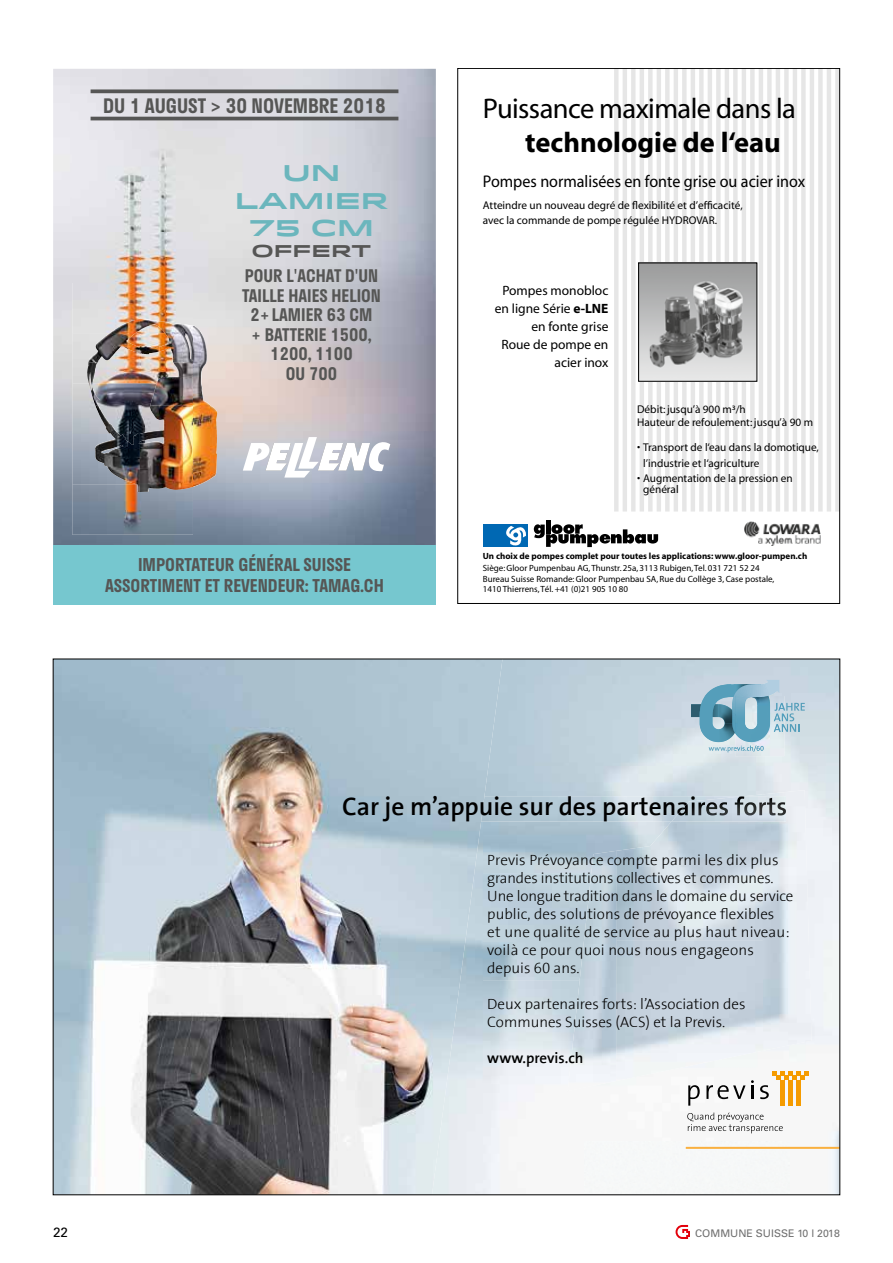
<style>
.page{position:relative;width:893px;height:1263px;background:#fff}
.page>*{position:absolute;margin:0;border:0;box-sizing:border-box;transform-origin:0 0}
.t1{font:28.5px "Qvxnwy Myriad";letter-spacing:-.02em;color:#000}
.t2{font:700 28.5px "Xvsght Myriad";color:#000}
.t3{font:300 25.5px "Previs The Sans";color:#000}
.t4{font:700 22.65px/27.2px "Svkmqp Idlewild";color:#6bb6bd;text-align:center}
.t5{font:600 19.5px "Wlpfjn Stratos";color:#565655}
.t6{font:600 17.25px/21.6px "Wlpfjn Stratos";color:#565655;text-align:center}
.t7{font:600 16.95px/19.5px "Wlpfjn Stratos";color:#565655;text-align:center}
.t8{font:16.95px "Qvxnwy Myriad";color:#000;scale:.95 1}
.t9{font:700 16.95px "Svkmqp Idlewild";color:#565655}
.t10{font:300 15px/18px "Previs The Sans";color:#000}
.t11{font:300 15px "Previs The Sans";color:#000}
.t12{font:13.5px/18px "Qvxnwy Myriad";color:#000;text-align:right}
.t13{font:13.5px "Univers LT Std";color:#000}
.t14{font:11.25px/15px "Qvxnwy Myriad";color:#000}
.t15{font:10.5px "Univers LT Std";color:#6e6e6e}
.t16{font:9px/10.5px "Qvxnwy Myriad";color:#000}
.t17{font:700 9px "Xvsght Myriad";color:#000}
.s1{font-family:"Dyqrqt Tahoma";font-weight:400}
.s2{font-family:"Xvsght Myriad";font-weight:700}
</style>
<div class="page">
<svg style="left:676px;top:1225px;width:14px;height:14px"></svg>
<hr style="left:892px;top:0;width:1px;height:71px;background:#fbd9c9">
<img style="left:55px;top:661px;width:433px;height:532px">
<img style="left:488px;top:661px;width:350px;height:105px">
<img style="left:432px;top:822px;width:51px;height:371px">
<div style="left:789px;top:819px;width:49px;height:374px;background:#f2f6f7"></div>
<img style="left:585px;top:1051px;width:204px;height:142px">
<img style="left:735px;top:752px;width:49px;height:4px">
<svg style="left:691px;top:680px;width:114px;height:72px;background:#9ec0d0"></svg>
<hr style="left:686px;top:1147px;width:154px;height:2px;background:#f9b040">
<hr style="left:780px;top:1080px;width:4px;height:26px;background:#f59b00">
<hr style="left:789px;top:1080px;width:4px;height:26px;background:#f59b00">
<hr style="left:797px;top:1080px;width:4px;height:26px;background:#f59b00">
<svg style="left:688px;top:1085px;width:12px;height:21px"></svg>
<svg style="left:751px;top:1081px;width:3px;height:18px"></svg>
<svg style="left:760px;top:1072px;width:49px;height:27px"></svg>
<svg style="left:706px;top:1085px;width:39px;height:14px"></svg>
<svg style="left:687px;top:1112px;width:96px;height:21px"></svg>
<img style="left:616px;top:794px;width:147px;height:287px">
<img style="left:763px;top:790px;width:48px;height:261px">
<img style="left:568px;top:851px;width:48px;height:240px">
<img style="left:671px;top:796px;width:115px;height:26px">
<img style="left:53px;top:69px;width:383px;height:476px">
<svg style="left:91px;top:89px;width:307px;height:4px"></svg>
<hr style="left:91px;top:117px;width:307px;height:3px;background:#565655">
<div style="left:53px;top:545px;width:383px;height:60px;background:#76c7cf"></div>
<svg style="left:243px;top:437px;width:147px;height:41px"></svg>
<img style="left:193px;top:388px;width:24px;height:99px">
<img style="left:72px;top:132px;width:121px;height:201px">
<img style="left:72px;top:333px;width:78px;height:51px">
<img style="left:72px;top:384px;width:78px;height:100px">
<img style="left:72px;top:484px;width:121px;height:51px">
<img style="left:88px;top:319px;width:105px;height:43px">
<img style="left:87px;top:362px;width:13px;height:44px">
<img style="left:150px;top:362px;width:43px;height:44px">
<img style="left:95px;top:406px;width:98px;height:86px">
<hr style="left:614px;top:68px;width:4px;height:444px;background:#e6e6e6">
<hr style="left:623px;top:68px;width:4px;height:444px;background:#e6e6e6">
<hr style="left:631px;top:68px;width:4px;height:444px;background:#e6e6e6">
<hr style="left:640px;top:68px;width:4px;height:444px;background:#e6e6e6">
<div style="left:648px;top:68px;width:5px;height:444px;background:#e6e6e6"></div>
<hr style="left:657px;top:68px;width:4px;height:444px;background:#e6e6e6">
<div style="left:665px;top:68px;width:5px;height:444px;background:#e6e6e6"></div>
<hr style="left:674px;top:68px;width:4px;height:444px;background:#e6e6e6">
<div style="left:682px;top:68px;width:5px;height:444px;background:#e6e6e6"></div>
<hr style="left:691px;top:68px;width:4px;height:444px;background:#e6e6e6">
<div style="left:699px;top:68px;width:5px;height:444px;background:#e6e6e6"></div>
<hr style="left:708px;top:68px;width:4px;height:444px;background:#e6e6e6">
<div style="left:716px;top:68px;width:5px;height:444px;background:#e6e6e6"></div>
<hr style="left:725px;top:68px;width:4px;height:444px;background:#e6e6e6">
<div style="left:733px;top:68px;width:5px;height:444px;background:#e6e6e6"></div>
<hr style="left:742px;top:68px;width:4px;height:444px;background:#e6e6e6">
<div style="left:750px;top:68px;width:5px;height:444px;background:#e6e6e6"></div>
<hr style="left:759px;top:68px;width:4px;height:444px;background:#e6e6e6">
<div style="left:767px;top:68px;width:5px;height:444px;background:#e6e6e6"></div>
<hr style="left:776px;top:68px;width:4px;height:444px;background:#e6e6e6">
<div style="left:784px;top:68px;width:5px;height:444px;background:#e6e6e6"></div>
<hr style="left:793px;top:68px;width:4px;height:444px;background:#e6e6e6">
<div style="left:801px;top:68px;width:5px;height:444px;background:#e6e6e6"></div>
<hr style="left:810px;top:68px;width:4px;height:444px;background:#e6e6e6">
<div style="left:818px;top:68px;width:5px;height:444px;background:#e6e6e6"></div>
<hr style="left:827px;top:68px;width:4px;height:444px;background:#e6e6e6">
<div style="left:835px;top:68px;width:5px;height:444px;background:#e6e6e6"></div>
<img style="left:640px;top:265px;width:115px;height:115px">
<div style="left:638px;top:263px;width:119px;height:119px;border:1px solid #000"></div>
<div style="left:483px;top:525px;width:45px;height:22px;background:#0068b3"></div>
<svg style="left:506px;top:526px;width:20px;height:20px"></svg>
<hr style="left:546px;top:520px;width:4px;height:14px;background:#000">
<svg style="left:534px;top:524px;width:124px;height:23px"></svg>
<img style="left:745px;top:521px;width:75px;height:25px">
<h3 class="t5" style="left:103px;top:90px;width:284px">DU 1 AUGUST &gt; 30 NOVEMBRE 2018</h3>
<h3 class="t4" style="left:235px;top:158px;width:155px">UN<br>LAMIER<br>75 CM</h3>
<p class="t9" style="left:251px;top:238px;width:122px">OFFERT</p>
<p class="t7" style="left:242px;top:266px;width:140px">POUR L<span class="s1">'</span>ACHAT D<span class="s1">'</span>UN<br>TAILLE HAIES HELION<br>2+ LAMIER 63 CM<br>+ BATTERIE 1500,<br>1200, 1100<br>OU 700</p>
<p class="t6" style="left:105px;top:553px;width:280px">IMPORTATEUR GÉNÉRAL SUISSE<br>ASSORTIMENT ET REVENDEUR: TAMAG.CH</p>
<h1 class="t1" style="left:483px;top:94px;width:315px">Puissance maximale dans la</h1>
<h1 class="t2" style="left:525px;top:128px;width:257px">technologie de l‘eau</h1>
<p class="t8" style="left:483px;top:173px;width:341px">Pompes normalisées en fonte grise ou acier inox</p>
<p class="t14" style="left:483px;top:199px;width:261px">Atteindre un nouveau degré de flexibilité et d’efficacité, avec la commande de pompe régulée HYDROVAR.</p>
<p class="t12" style="left:495px;top:282px;width:115px">Pompes monobloc en ligne Série <span class="s2">e-LNE </span>en fonte grise<br>Roue de pompe en acier inox</p>
<p class="t14" style="left:637px;top:403px;width:177px;line-height:13.5px">Débit: jusqu’à 900 m³/h<br>Hauteur de refoulement: jusqu’à 90 m</p>
<p class="t14" style="left:643px;top:440px;width:177px;line-height:15.5px;text-indent:-6px">• Transport de l‘eau dans la domotique, l’industrie et l‘agriculture</p>
<p class="t14" style="left:643px;top:473px;width:151px;line-height:11.2px;text-indent:-6px">• Augmentation de la pression en général</p>
<p class="t17" style="left:483px;top:551px;width:326px">Un choix de pompes complet pour toutes les applications: www.gloor-pumpen.ch</p>
<p class="t16" style="left:483px;top:563px;width:293px">Siège: Gloor Pumpenbau AG, Thunstr. 25a, 3113 Rubigen, Tel. 031 721 52 24<br>Bureau Suisse Romande: Gloor Pumpenbau SA, Rue du Collège 3, Case postale,<br>1410 Thierrens, Tél. +41 (0)21 905 10 80</p>
<h2 class="t3" style="left:342px;top:793px;width:446px">Car je m’appuie sur des partenaires forts</h2>
<p class="t10" style="left:487px;top:851px;width:308px">Previs Prévoyance compte parmi les dix plus grandes institutions collectives et communes.<br>Une longue tradition dans le domaine du service public, des solutions de prévoyance flexibles<br>et une qualité de service au plus haut niveau: voilà ce pour quoi nous nous engageons depuis 60 ans.</p>
<p class="t10" style="left:487px;top:995px;width:260px">Deux partenaires forts: l’Association des<br>Communes Suisses (ACS) et la Previs.</p>
<p class="t11" style="left:487px;top:1050px;width:98px">www.previs.ch</p>
<p class="t13" style="left:53px;top:1225px;width:17px">22</p>
<p class="t15" style="left:695px;top:1227px;width:146px">COMMUNE SUISSE 10 l 2018</p>
</div>
